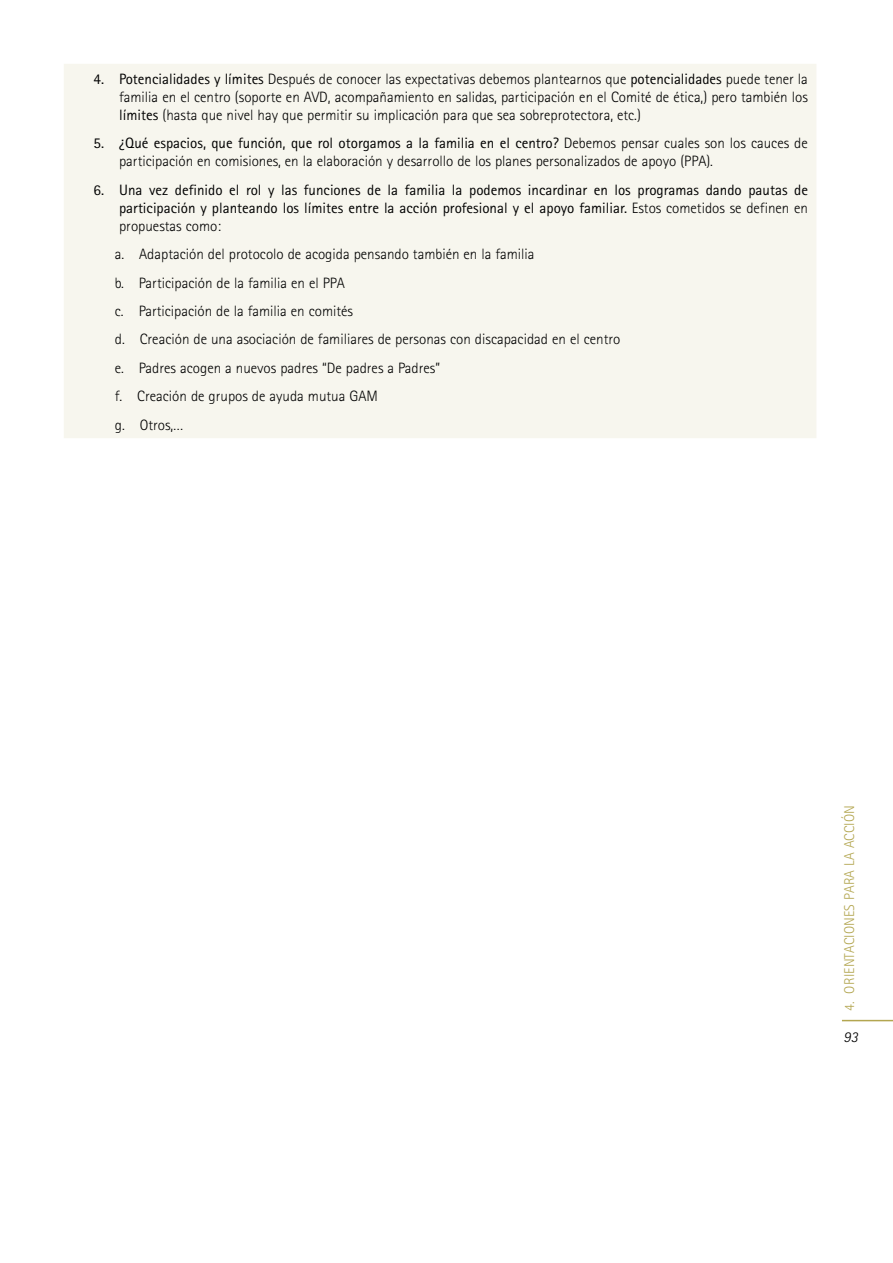
<style>
.page{position:relative;width:893px;height:1263px;background:#fff}
.page>*{position:absolute;margin:0;border:0;box-sizing:border-box;transform-origin:0 0}
.t1{font:300 15px/28.5px "Rotis Sans Serif";color:#000}
.t2{font:15px/18px "Rotis Sans Serif";color:#000;text-align:justify}
.t3{font:italic 300 15px "Rotis Sans Serif";color:#000}
.t4{font:300 14.25px "Rotis Sans Serif";letter-spacing:.01em;color:#b3a650}
.s1{font-weight:400}
.s2{font-weight:300}
</style>
<div class="page">
<hr style="left:842px;top:1020px;width:51px;height:1px;background:#b3a650">
<div style="left:64px;top:64px;width:752px;height:374px;background:#f7f6ee"></div>
<p class="t1" style="left:119px;top:70px;width:690px;line-height:18px;text-align:justify;text-indent:-26px"><span class="s1">4. Potencialidades y límites</span> Después de conocer las expectativas debemos plantearnos que <span class="s1">potencialidades</span> puede tener la familia en el centro (soporte en AVD, acompañamiento en salidas, participación en el Comité de ética,) pero también los <span class="s1">límites</span> (hasta que nivel hay que permitir su implicación para que sea sobreprotectora, etc.)</p>
<p class="t1" style="left:119px;top:134px;width:690px;line-height:18px;text-indent:-26px"><span class="s1">5. ¿Qué espacios, que función, que rol otorgamos a la familia en el centro?</span> Debemos pensar cuales son los cauces de participación en comisiones, en la elaboración y desarrollo de los planes personalizados de apoyo (PPA).</p>
<p class="t2" style="left:119px;top:180px;width:690px;text-indent:-26px">6. Una vez definido el rol y las funciones de la familia la podemos incardinar en los programas dando pautas de participación y planteando los límites entre la acción profesional y el apoyo familiar. <span class="s2">Estos cometidos se definen en propuestas como:</span></p>
<p class="t1" style="left:115px;top:240px;width:507px">a. Adaptación del protocolo de acogida pensando también en la familia<br>b. Participación de la familia en el PPA<br>c. Participación de la familia en comités<br>d. Creación de una asociación de familiares de personas con discapacidad en el centro e. Padres acogen a nuevos padres “De padres a Padres”<br>f. Creación de grupos de ayuda mutua GAM<br>g. Otros,…</p>
<p class="t4" style="left:841px;top:1010px;width:205px;rotate:-90deg">4. ORIENTACION ES PARA LA ACCIÓN</p>
<p class="t3" style="left:843px;top:1028px;width:16px">93</p>
</div>
